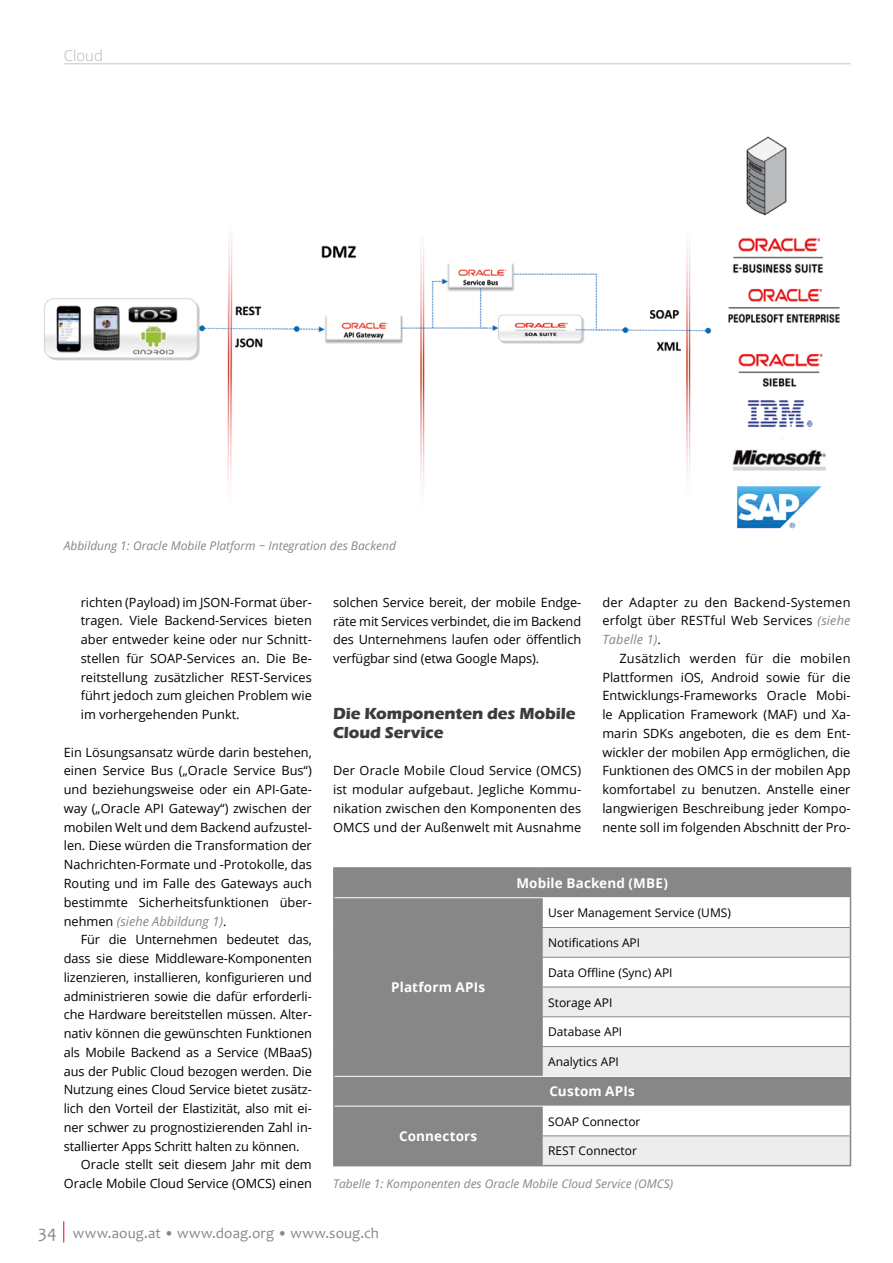
<style>
.page{position:relative;width:893px;height:1263px;background:#fff}
.page>*{position:absolute;margin:0;border:0;box-sizing:border-box;transform-origin:0 0}
.t1{font:700 16.5px/18.8px "Eras ITC";letter-spacing:-.005em;color:#3c3c3b}
.t2{font:15px "Candara";letter-spacing:.01em;color:#878787}
.t3{font:300 15px "Open Sans";color:#b5b4b4}
.t4{font:700 13.5px "Open Sans";letter-spacing:.01em;color:#fff}
.t5{font:12.75px/18.8px "Open Sans";letter-spacing:-.01em;color:#000;text-align:justify}
.t6{font:12px "Open Sans";color:#000}
.t7{font:italic 12px "Open Sans";color:#878787}
.s1{font-style:italic;color:#878787}
.s2{font-size:18px}
</style>
<div class="page">
<svg style="left:63px;top:1221px;width:1px;height:21px"></svg>
<hr style="left:64px;top:64px;width:786px;height:1px;background:#c6c6c6">
<svg style="left:64px;top:63px;width:41px;height:2px"></svg>
<img style="left:44px;top:136px;width:797px;height:393px">
<svg style="left:335px;top:869px;width:515px;height:296px;background:#949494"></svg>
<svg style="left:542px;top:928px;width:308px;height:237px;fill:#ededed"></svg>
<hr style="left:333px;top:867px;width:209px;height:2px;background:#878787">
<hr style="left:333px;top:869px;width:2px;height:29px;background:#878787">
<hr style="left:542px;top:867px;width:309px;height:2px;background:#878787">
<hr style="left:333px;top:898px;width:2px;height:29px;background:#878787">
<hr style="left:333px;top:927px;width:2px;height:30px;background:#878787">
<hr style="left:333px;top:957px;width:2px;height:30px;background:#878787">
<hr style="left:333px;top:987px;width:2px;height:30px;background:#878787">
<hr style="left:333px;top:1017px;width:2px;height:29px;background:#878787">
<hr style="left:333px;top:1046px;width:2px;height:30px;background:#878787">
<svg style="left:850px;top:869px;width:1px;height:58px"></svg>
<hr style="left:850px;top:927px;width:1px;height:30px;background:#878787">
<hr style="left:850px;top:957px;width:1px;height:30px;background:#878787">
<hr style="left:850px;top:987px;width:1px;height:30px;background:#878787">
<svg style="left:850px;top:1017px;width:1px;height:29px"></svg>
<hr style="left:850px;top:1046px;width:1px;height:30px;background:#878787">
<hr style="left:333px;top:1076px;width:2px;height:30px;background:#878787">
<hr style="left:850px;top:1076px;width:1px;height:30px;background:#878787">
<hr style="left:333px;top:1106px;width:2px;height:30px;background:#878787">
<hr style="left:333px;top:1136px;width:2px;height:29px;background:#878787">
<hr style="left:333px;top:1165px;width:209px;height:1px;background:#878787">
<hr style="left:850px;top:1106px;width:1px;height:30px;background:#878787">
<svg style="left:850px;top:1136px;width:1px;height:29px"></svg>
<hr style="left:542px;top:1165px;width:309px;height:1px;background:#878787">
<hr style="left:542px;top:927px;width:308px;height:1px;background:#878787">
<hr style="left:542px;top:957px;width:308px;height:1px;background:#878787">
<hr style="left:542px;top:987px;width:308px;height:1px;background:#878787">
<hr style="left:542px;top:1016px;width:308px;height:1px;background:#878787">
<hr style="left:542px;top:1046px;width:308px;height:1px;background:#878787">
<svg style="left:542px;top:898px;width:1px;height:178px"></svg>
<hr style="left:542px;top:1135px;width:308px;height:1px;background:#878787">
<svg style="left:542px;top:1107px;width:1px;height:58px"></svg>
<hr style="left:335px;top:1076px;width:207px;height:1px;background:#fff">
<hr style="left:542px;top:1076px;width:308px;height:1px;background:#fff">
<hr style="left:542px;top:1106px;width:308px;height:1px;background:#fff">
<hr style="left:335px;top:1106px;width:207px;height:1px;background:#fff">
<hr style="left:335px;top:897px;width:207px;height:1px;background:#fff">
<hr style="left:542px;top:897px;width:308px;height:1px;background:#fff">
<p class="t3" style="left:64px;top:45px;width:41px">Cloud</p>
<p class="t7" style="left:64px;top:538px;width:334px">Abbildung 1: Oracle Mobile Platform − Integration des Backend</p>
<p class="t5" style="left:81px;top:592px;width:233px">richten (Payload) im JSON-Format über&shy;tragen. Viele Backend-Services bieten aber entweder keine oder nur Schnitt&shy;stellen für SOAP-Services an. Die Be&shy;reitstellung zusätzlicher REST-Services führt jedoch zum gleichen Problem wie im vorhergehenden Punkt.</p>
<p class="t5" style="left:64px;top:742px;width:250px">Ein Lösungsansatz würde darin bestehen, einen Service Bus („Oracle Service Bus“) und beziehungsweise oder ein API-Gate&shy;way („Oracle API Gateway“) zwischen der mobilen Welt und dem Backend aufzustel&shy;len. Diese würden die Transformation der Nachrichten-Formate und -Protokolle, das Routing und im Falle des Gateways auch bestimmte Sicherheitsfunktionen über&shy;nehmen <span class="s1">(siehe Abbildung 1)</span>.</p>
<p class="t5" style="left:81px;top:930px;width:233px">Für die Unternehmen bedeutet das,</p>
<p class="t5" style="left:64px;top:949px;width:250px">dass sie diese Middleware-Komponenten</p>
<p class="t5" style="left:64px;top:967px;width:250px">lizenzieren, installieren, konfigurieren und</p>
<p class="t5" style="left:64px;top:986px;width:250px">administrieren sowie die dafür erforderli-</p>
<p class="t5" style="left:64px;top:1005px;width:250px">che Hardware bereitstellen müssen. Alter-</p>
<p class="t5" style="left:64px;top:1024px;width:250px">nativ können die gewünschten Funktionen</p>
<p class="t5" style="left:64px;top:1042px;width:250px">als Mobile Backend as a Service (MBaaS)</p>
<p class="t5" style="left:64px;top:1061px;width:250px">aus der Public Cloud bezogen werden. Die</p>
<p class="t5" style="left:64px;top:1080px;width:250px">Nutzung eines Cloud Service bietet zusätz-</p>
<p class="t5" style="left:64px;top:1099px;width:250px">lich den Vorteil der Elastizität, also mit ei-</p>
<p class="t5" style="left:64px;top:1117px;width:250px">ner schwer zu prognostizierenden Zahl in-</p>
<p class="t5" style="left:64px;top:1136px;width:237px">stallierter Apps Schritt halten zu können.</p>
<p class="t5" style="left:81px;top:1155px;width:233px">Oracle stellt seit diesem Jahr mit dem</p>
<p class="t5" style="left:64px;top:1174px;width:250px">Oracle Mobile Cloud Service (OMCS) einen</p>
<p class="t5" style="left:333px;top:592px;width:250px">solchen Service bereit, der mobile Endge&shy;räte mit Services verbindet, die im Backend des Unternehmens laufen oder öffentlich verfügbar sind (etwa Google Maps).</p>
<p class="t1" style="left:333px;top:704px;width:244px">Die Komponenten des Mobile<br>Cloud Service</p>
<p class="t5" style="left:333px;top:761px;width:250px">Der Oracle Mobile Cloud Service (OMCS) ist modular aufgebaut. Jegliche Kommu&shy;nikation zwischen den Komponenten des OMCS und der Außenwelt mit Ausnahme</p>
<p class="t5" style="left:602px;top:592px;width:250px">der Adapter zu den Backend-Systemen erfolgt über RESTful Web Services <span class="s1">(siehe Tabelle 1)</span>.</p>
<p class="t5" style="left:602px;top:649px;width:250px;text-indent:17px">Zusätzlich werden für die mobilen Plattformen iOS, Android sowie für die Entwicklungs-Frameworks Oracle Mobi&shy;le Application Framework (MAF) und Xa&shy;marin SDKs angeboten, die es dem Ent&shy;wickler der mobilen App ermöglichen, die Funktionen des OMCS in der mobilen App komfortabel zu benutzen. Anstelle einer langwierigen Beschreibung jeder Kompo&shy;nente soll im folgenden Abschnitt der Pro-</p>
<p class="t4" style="left:391px;top:978px;width:95px">Platform APIs</p>
<p class="t4" style="left:516px;top:873px;width:153px">Mobile Backend (MBE)</p>
<p class="t6" style="left:548px;top:905px;width:184px">User Management Service (UMS)</p>
<p class="t6" style="left:548px;top:934px;width:93px">Notifications API</p>
<p class="t6" style="left:548px;top:964px;width:126px">Data Offline (Sync) API</p>
<p class="t6" style="left:548px;top:994px;width:66px">Storage API</p>
<p class="t6" style="left:548px;top:1024px;width:76px">Database API</p>
<p class="t6" style="left:548px;top:1053px;width:72px">Analytics API</p>
<p class="t4" style="left:549px;top:1082px;width:87px">Custom APIs</p>
<p class="t6" style="left:548px;top:1113px;width:94px">SOAP Connector</p>
<p class="t6" style="left:548px;top:1143px;width:90px">REST Connector</p>
<p class="t7" style="left:333px;top:1175px;width:342px">Tabelle 1: Komponenten des Oracle Mobile Cloud Service (OMCS)</p>
<p class="t4" style="left:399px;top:1126px;width:80px">Connectors</p>
<p class="t2" style="left:38px;top:1224px;width:342px"><span class="s2">34</span> www.aoug.at • www.doag.org • www.soug.ch</p>
</div>
